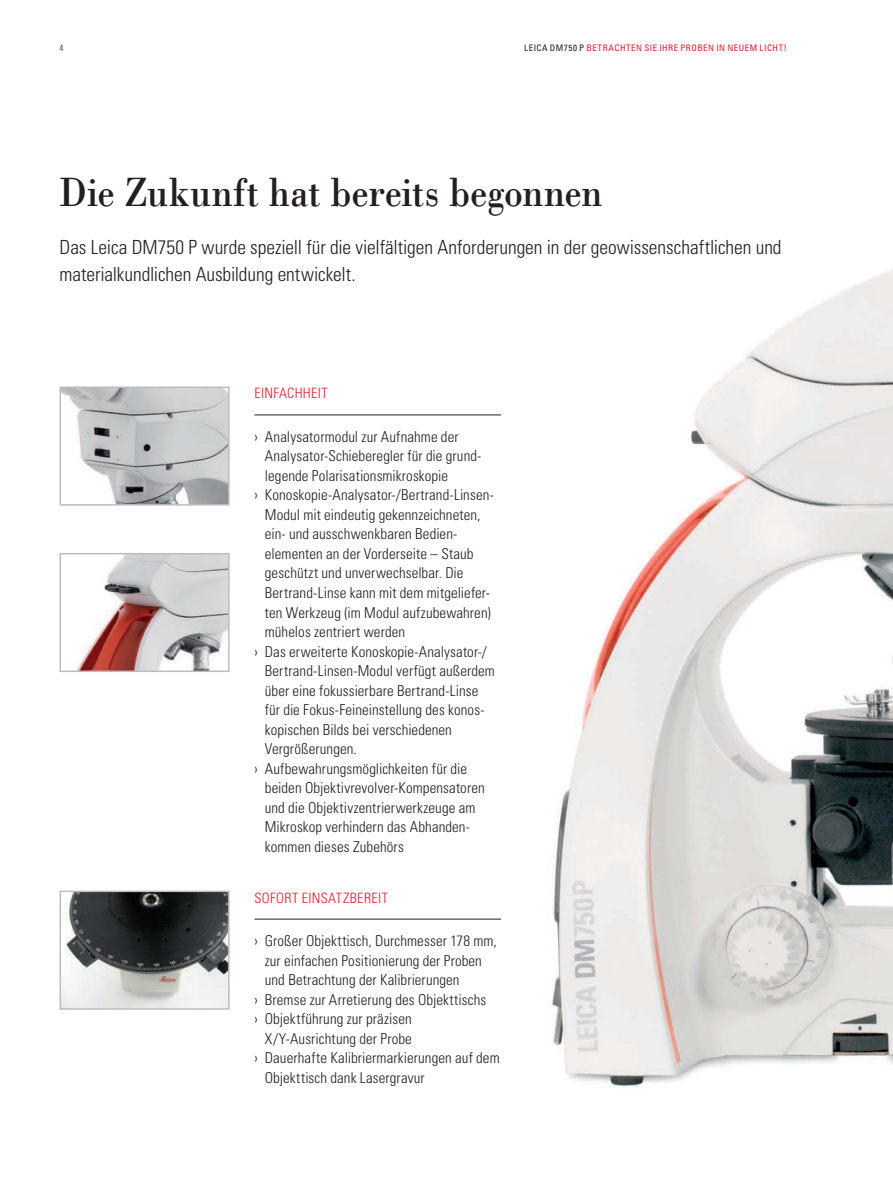
<style>
.page{position:relative;width:893px;height:1191px;background:#fff}
.page>*{position:absolute;margin:0;border:0;box-sizing:border-box;transform-origin:0 0}
.t1{font:42px "Leicana";letter-spacing:.005em;color:#231f20}
.t2{font:300 condensed 19.5px/27px "Univers LT Std";letter-spacing:-.005em;color:#231f20}
.t3{font:300 condensed 15px "Univers LT Std";letter-spacing:.005em;color:#231f20}
.t4{font:300 condensed 14.25px "Univers LT Std";letter-spacing:.025em;color:#ed1b2e}
.t5{font:condensed 9px "Univers LT Std";letter-spacing:.055em;color:#ed1b2e}
.t6{font:300 condensed 9px "Univers LT Std";color:#231f20}
.s1{color:#231f20}
</style>
<div class="page">
<img style="left:552px;top:269px;width:341px;height:818px">
<img style="left:63px;top:389px;width:164px;height:113px">
<div style="left:60px;top:386px;width:170px;height:119px;border:2px solid #bbbdc0"></div>
<img style="left:76px;top:556px;width:151px;height:113px">
<div style="left:60px;top:553px;width:170px;height:119px;border:2px solid #bbbdc0"></div>
<hr style="left:254px;top:414px;width:247px;height:1px;background:#231f20">
<hr style="left:254px;top:918px;width:247px;height:1px;background:#231f20">
<img style="left:63px;top:893px;width:164px;height:113px">
<div style="left:60px;top:890px;width:170px;height:119px;border:2px solid #bbbdc0"></div>
<p class="t6" style="left:60px;top:44px;width:5px">4</p>
<p class="t5" style="left:524px;top:44px;width:264px"><span class="s1">LEICA DM750 P</span> BETRACHTEN SIE IHRE PROBEN IN NEUEM LICHT!</p>
<h1 class="t1" style="left:60px;top:167px;width:545px">Die Zukunft hat bereits begonnen</h1>
<h2 class="t2" style="left:60px;top:235px;width:724px">Das Leica DM750 P wurde speziell für die vielfältigen Anforderun gen in der geowissenschaftlichen und materialkundlichen Ausbildung entwickelt.</h2>
<p class="t4" style="left:254px;top:387px;width:75px">EINFACHHEIT</p>
<p class="t3" style="left:254px;top:430px;width:206px">› Analysatormodul zur Aufnahme der</p>
<p class="t3" style="left:265px;top:450px;width:218px">Analysator-Schieberegler für die grund-</p>
<p class="t3" style="left:265px;top:469px;width:185px">legende Polarisationsmikroskopie</p>
<p class="t3" style="left:254px;top:489px;width:241px">› Konoskopie-Analysator-/Bertrand-Linsen-</p>
<p class="t3" style="left:265px;top:508px;width:217px">Modul mit eindeutig gekennzeichneten,</p>
<p class="t3" style="left:265px;top:528px;width:194px">ein- und ausschwenkbaren Bedien-</p>
<p class="t3" style="left:265px;top:547px;width:210px">elementen an der Vorderseite – Staub</p>
<p class="t3" style="left:265px;top:567px;width:200px">geschützt und unverwechselbar. Die</p>
<p class="t3" style="left:265px;top:586px;width:227px">Bertrand-Linse kann mit dem mitgeliefer-</p>
<p class="t3" style="left:265px;top:606px;width:227px">ten Werkzeug (im Modul aufzubewahren)</p>
<p class="t3" style="left:265px;top:625px;width:142px">mühelos zentriert werden</p>
<p class="t3" style="left:254px;top:645px;width:234px">› Das erweiterte Konoskopie-Analysator-/</p>
<p class="t3" style="left:265px;top:664px;width:232px">Bertrand-Linsen-Modul verfügt außerdem</p>
<p class="t3" style="left:265px;top:684px;width:215px">über eine fokussierbare Bertrand-Linse</p>
<p class="t3" style="left:265px;top:703px;width:221px">für die Fokus-Feineinstellung des konos-</p>
<p class="t3" style="left:265px;top:723px;width:189px">kopischen Bilds bei verschiedenen</p>
<p class="t3" style="left:265px;top:742px;width:94px">Vergrößerungen.</p>
<p class="t3" style="left:254px;top:762px;width:214px">› Aufbewahrungsmöglichkeiten für die</p>
<p class="t3" style="left:265px;top:781px;width:221px">beiden Objektivrevolver-Kompensatoren</p>
<p class="t3" style="left:265px;top:801px;width:212px">und die Objektivzentrierwerkzeuge am</p>
<p class="t3" style="left:265px;top:820px;width:207px">Mikroskop verhindern das Abhanden-</p>
<p class="t3" style="left:265px;top:840px;width:141px">kommen dieses Zubehörs</p>
<p class="t4" style="left:254px;top:891px;width:135px">SOFORT EINSATZBEREIT</p>
<p class="t3" style="left:254px;top:934px;width:244px">› Großer Objekttisch, Durchmesser 178 mm,</p>
<p class="t3" style="left:265px;top:954px;width:219px">zur einfachen Positionierung der Proben</p>
<p class="t3" style="left:265px;top:973px;width:196px">und Betrachtung der Kalibrierungen</p>
<p class="t3" style="left:254px;top:993px;width:233px">› Bremse zur Arretierung des Objekttischs</p>
<p class="t3" style="left:254px;top:1012px;width:159px">› Objektführung zur präzisen</p>
<p class="t3" style="left:265px;top:1032px;width:149px">X/Y-Ausrichtung der Probe</p>
<p class="t3" style="left:254px;top:1051px;width:247px">› Dauerhafte Kalibriermarkierungen auf dem</p>
<p class="t3" style="left:265px;top:1071px;width:161px">Objekttisch dank Lasergravur</p>
</div>
